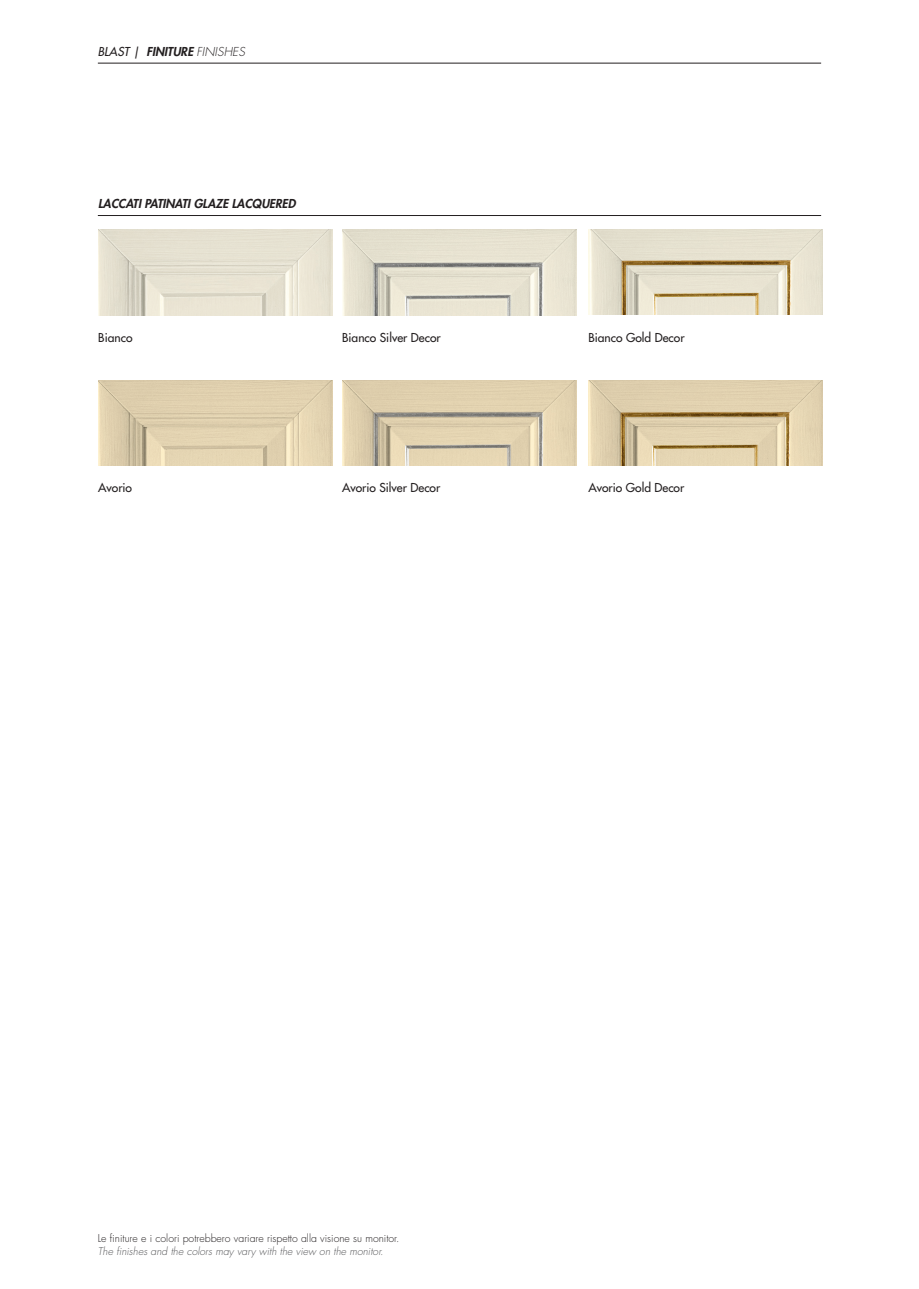
<style>
.page{position:relative;width:919px;height:1289px;background:#fff}
.page>*{position:absolute;margin:0;border:0;box-sizing:border-box;transform-origin:0 0}
.t1{font:500 12px "Futura Std";color:#231f20}
.t2{font:italic 800 12px "Futura Std";color:#231f20}
.t3{font:300 10.5px "Futura Std";color:#231f20}
.t4{font:italic 300 10.5px "Futura Std";color:#57585a}
.s1{font-weight:500}
.s2{font-weight:300}
</style>
<div class="page">
<img style="left:98px;top:380px;width:234px;height:85px">
<img style="left:342px;top:380px;width:234px;height:85px">
<img style="left:588px;top:380px;width:234px;height:85px">
<hr style="left:98px;top:63px;width:723px;height:1px;background:#231f20">
<img style="left:98px;top:230px;width:234px;height:85px">
<img style="left:342px;top:230px;width:234px;height:85px">
<img style="left:588px;top:230px;width:234px;height:85px">
<hr style="left:98px;top:215px;width:723px;height:1px;background:#231f20">
<p class="t2" style="left:98px;top:44px;width:151px"><span class="s1">BLAST |</span> FINITURE <span class="s2">FINISHES</span></p>
<p class="t2" style="left:98px;top:196px;width:201px">LACCATI PATINATI GLAZE LACQUERED</p>
<p class="t1" style="left:98px;top:330px;width:36px">Bianco</p>
<p class="t1" style="left:342px;top:330px;width:100px">Bianco Silver Decor</p>
<p class="t1" style="left:588px;top:330px;width:98px">Bianco Gold Decor</p>
<p class="t1" style="left:98px;top:480px;width:35px">Avorio</p>
<p class="t1" style="left:342px;top:480px;width:100px">Avorio Silver Decor</p>
<p class="t1" style="left:588px;top:480px;width:97px">Avorio Gold Decor</p>
<p class="t3" style="left:98px;top:1232px;width:303px">Le finiture e i colori potrebbero variare rispetto alla visione su monitor.</p>
<p class="t4" style="left:98px;top:1244px;width:287px">The finishes and the colors may vary with the view on the monitor.</p>
</div>
